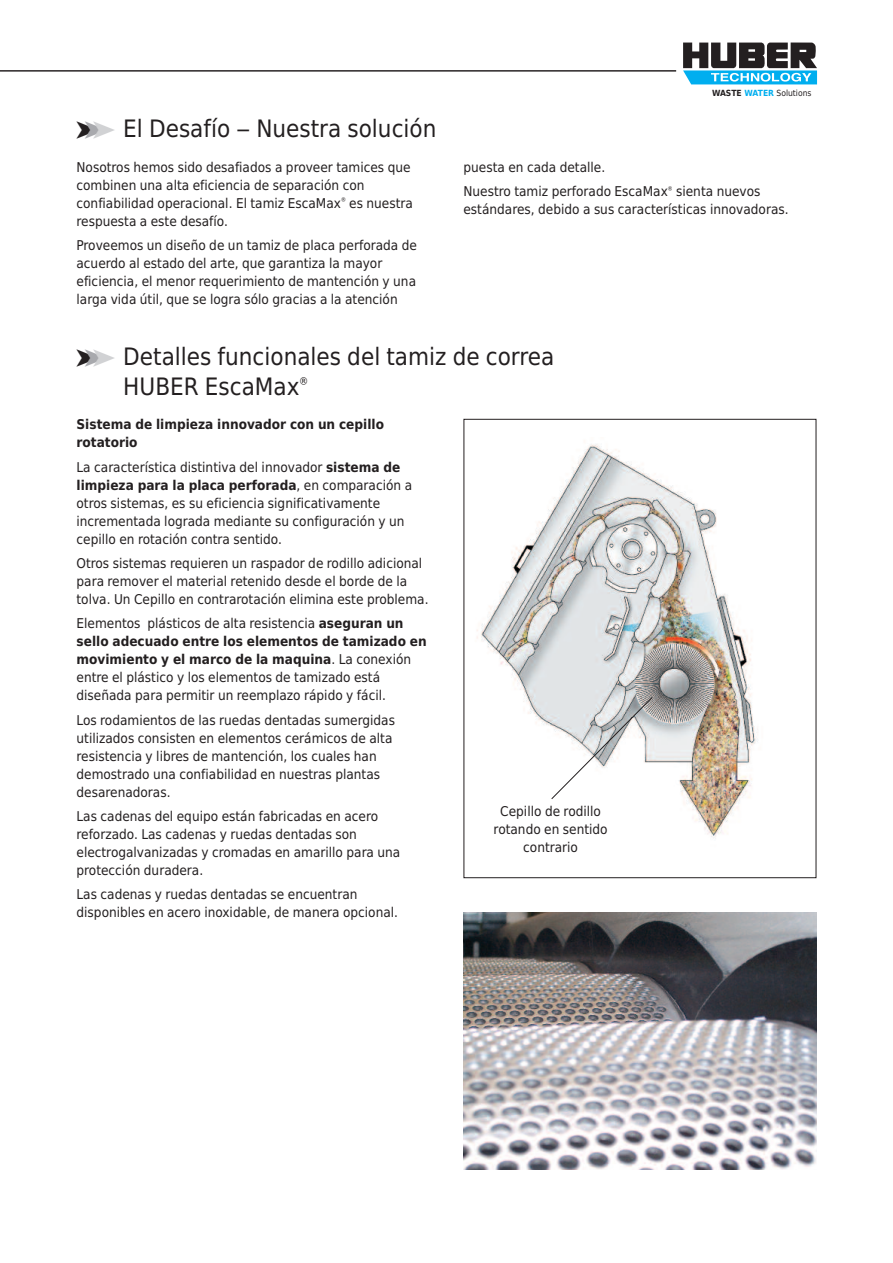
<style>
.page{position:relative;width:893px;height:1263px;background:#fff}
.page>*{position:absolute;margin:0;border:0;box-sizing:border-box;transform-origin:0 0}
.t1{font:24px/30px "Huber Tec";color:#231f20}
.t2{font:13.5px/18px "Huber Tec";color:#231f20}
.t3{font:700 13.5px/18px "Huber Tec";color:#231f20}
.t4{font:8.55px "Huber Tec";color:#231f20}
.s1{color:#a8a9ad}
.s2{color:#d1d2d4}
.s3{font-weight:700}
.s4{font-weight:700;color:#00aeef}
</style>
<div class="page">
<svg style="left:683px;top:43px;width:134px;height:41px"></svg>
<hr style="left:0;top:71px;width:676px;height:1px;background:#231f20">
<svg style="left:0;top:71px;width:13px;height:1px"></svg>
<img style="left:464px;top:912px;width:352px;height:257px">
<img style="left:477px;top:444px;width:281px;height:393px">
<svg style="left:550px;top:696px;width:103px;height:104px"></svg>
<h1 class="t1" style="left:77px;top:114px;width:361px">➤<span class="s1">➤</span><span class="s2">➤</span> El Desafío – Nuestra solución</h1>
<p class="t2" style="left:77px;top:158px;width:338px">Nosotros hemos sido desafiados a proveer tamices que combinen una alta eficiencia de separación con confiabilidad operacional. El tamiz EscaMax<sup>®</sup> es nuestra respuesta a este desafío.</p>
<p class="t2" style="left:77px;top:237px;width:342px">Proveemos un diseño de un tamiz de placa perforada de acuerdo al estado del arte, que garantiza la mayor eficiencia, el menor requerimiento de mantención y una larga vida útil, que se logra sólo gracias a la atención</p>
<p class="t4" style="left:712px;top:86px;width:101px"><span class="s3">WASTE</span> <span class="s4">WATER</span> Solutions</p>
<p class="t2" style="left:463px;top:155px;width:298px;line-height:24.5px">puesta en cada detalle.<br>Nuestro tamiz perforado EscaMax<sup>®</sup> sienta nuevos</p>
<p class="t2" style="left:463px;top:201px;width:327px">estándares, debido a sus características innovadoras.</p>
<h1 class="t1" style="left:123px;top:341px;width:432px;text-indent:-47px">➤<span class="s1">➤</span><span class="s2">➤</span> Detalles funcionales del tamiz de correa<br>HUBER EscaMax<sup>®</sup></h1>
<p class="t3" style="left:77px;top:415px;width:309px">Sistema de limpieza innovador con un cepillo rotatorio</p>
<p class="t2" style="left:77px;top:458px;width:337px">La característica distintiva del innovador <span class="s3">sistema de limpieza para la placa perforada</span>, en comparación a otros sistemas, es su eficiencia significativamente incrementada lograda mediante su configuración y un cepillo en rotación contra sentido.</p>
<p class="t2" style="left:77px;top:554px;width:353px">Otros sistemas requieren un raspador de rodillo adicional para remover el material retenido desde el borde de la tolva. Un Cepillo en contrarotación elimina este problema.</p>
<p class="t2" style="left:77px;top:615px;width:352px">Elementos plásticos de alta resistencia <span class="s3">aseguran un sello adecuado entre los elementos de tamizado en movimiento y el marco de la maquina</span>. La conexión entre el plástico y los elementos de tamizado está diseñada para permitir un reemplazo rápido y fácil.</p>
<p class="t2" style="left:77px;top:711px;width:320px">Los rodamientos de las ruedas dentadas sumergidas utilizados consisten en elementos cerámicos de alta resistencia y libres de mantención, los cuales han demostrado una confiabilidad en nuestras plantas desarenadoras.</p>
<p class="t2" style="left:77px;top:807px;width:325px">Las cadenas del equipo están fabricadas en acero reforzado. Las cadenas y ruedas dentadas son electrogalvanizadas y cromadas en amarillo para una protección duradera.</p>
<p class="t2" style="left:77px;top:886px;width:323px">Las cadenas y ruedas dentadas se encuentran disponibles en acero inoxidable, de manera opcional.</p>
<p class="t2" style="left:494px;top:802px;width:116px;text-align:center">Cepillo de rodillo rotando en sentido contrario</p>
</div>
